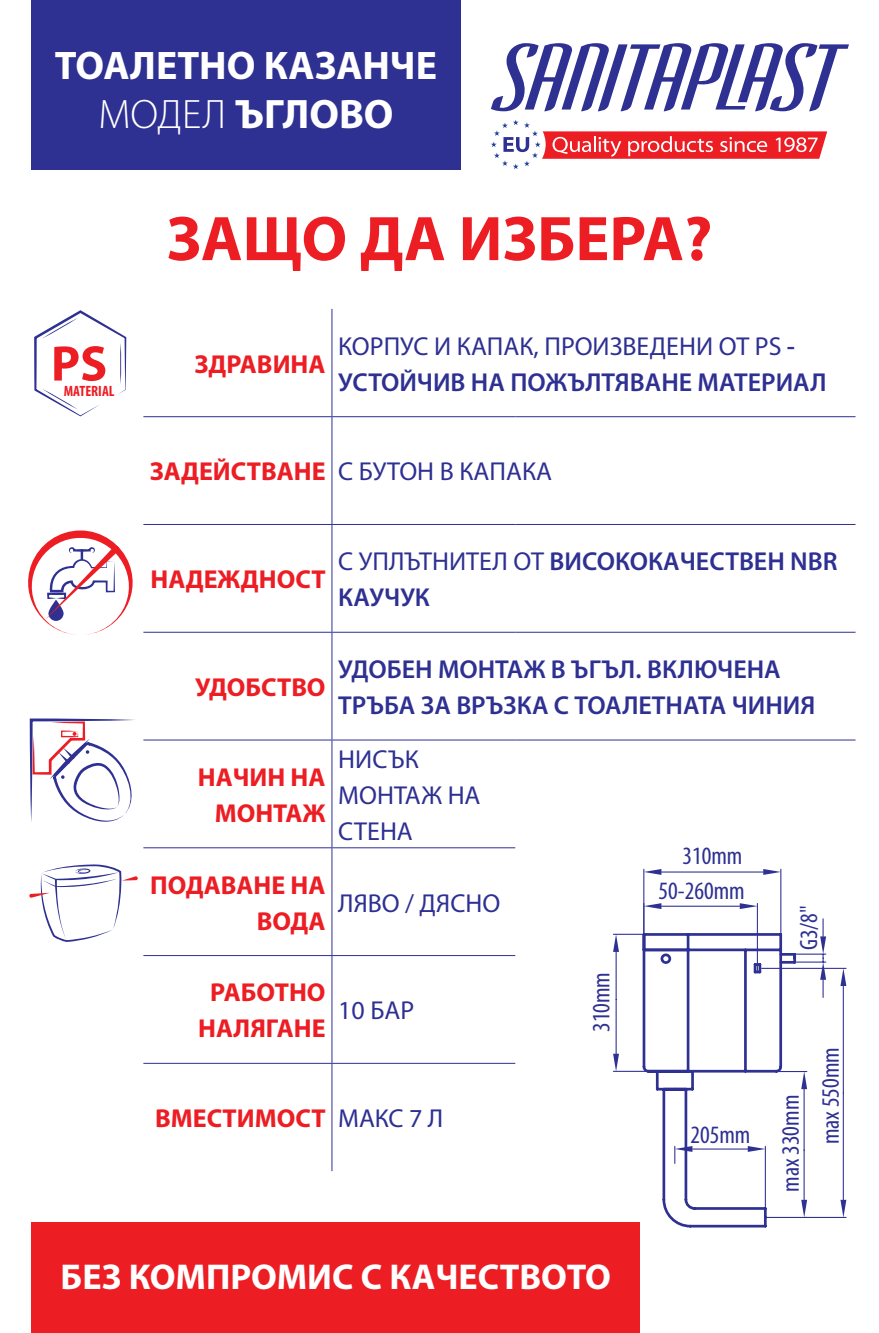
<style>
.page{position:relative;width:879px;height:1333px;background:#fff}
.page>*{position:absolute;margin:0;border:0;box-sizing:border-box;transform-origin:0 0}
.t1{font:700 63.6px "Myriad Pro";color:#ed1d24}
.t2{font:700 50.2px "Myriad Pro";color:#ed1d24}
.t3{font:700 41.2px "Myriad Pro";color:#fff}
.t4{font:700 40px "Myriad Pro";color:#fff}
.t5{font:700 36px "Myriad Pro";color:#fff}
.t6{font:600 26px/36px "Myriad Pro";color:#2e3092}
.t7{font:700 26px/36px "Myriad Pro";color:#ed1d24;text-align:right}
.t8{font:26px/36px "Myriad Pro";color:#2e3092}
.t9{font:condensed 25px "Myriad Pro";color:#2e3092}
.t10{font:700 condensed 15px "Myriad Pro";color:#ed1d24}
.s1{font-weight:300}
.s2{font-weight:400}
.s3{font-weight:700;color:#ed1d24}
.s4{font-weight:400;color:#2e3092}
</style>
<div class="page">
<svg style="left:491px;top:43px;width:358px;height:68px"></svg>
<svg style="left:491px;top:120px;width:336px;height:49px"></svg>
<hr style="left:331px;top:309px;width:1px;height:107px;background:#2e3092">
<hr style="left:143px;top:416px;width:189px;height:1px;background:#2e3092">
<hr style="left:332px;top:416px;width:183px;height:1px;background:#2e3092">
<hr style="left:331px;top:417px;width:1px;height:107px;background:#2e3092">
<hr style="left:515px;top:416px;width:340px;height:1px;background:#2e3092">
<hr style="left:143px;top:524px;width:189px;height:1px;background:#2e3092">
<hr style="left:332px;top:524px;width:183px;height:1px;background:#2e3092">
<hr style="left:331px;top:525px;width:1px;height:107px;background:#2e3092">
<hr style="left:515px;top:524px;width:340px;height:1px;background:#2e3092">
<hr style="left:143px;top:632px;width:189px;height:1px;background:#2e3092">
<hr style="left:332px;top:632px;width:183px;height:1px;background:#2e3092">
<hr style="left:331px;top:632px;width:1px;height:107px;background:#2e3092">
<hr style="left:515px;top:632px;width:340px;height:1px;background:#2e3092">
<hr style="left:143px;top:739px;width:189px;height:1px;background:#2e3092">
<hr style="left:332px;top:739px;width:183px;height:1px;background:#2e3092">
<hr style="left:331px;top:740px;width:1px;height:107px;background:#2e3092">
<hr style="left:515px;top:739px;width:340px;height:1px;background:#2e3092">
<hr style="left:143px;top:847px;width:189px;height:1px;background:#2e3092">
<hr style="left:332px;top:847px;width:183px;height:1px;background:#2e3092">
<hr style="left:331px;top:848px;width:1px;height:107px;background:#2e3092">
<hr style="left:143px;top:955px;width:189px;height:1px;background:#2e3092">
<hr style="left:332px;top:955px;width:183px;height:1px;background:#2e3092">
<hr style="left:331px;top:955px;width:1px;height:107px;background:#2e3092">
<hr style="left:143px;top:1062px;width:189px;height:1px;background:#2e3092">
<hr style="left:332px;top:1062px;width:183px;height:1px;background:#2e3092">
<hr style="left:331px;top:1063px;width:1px;height:107px;background:#2e3092">
<svg style="left:29px;top:864px;width:109px;height:77px"></svg>
<div style="left:31px;top:0;width:429px;height:169px;background:#2e3092"></div>
<div style="left:31px;top:1222px;width:609px;height:110px;background:#ed1d24"></div>
<svg style="left:28px;top:530px;width:105px;height:105px"></svg>
<svg style="left:34px;top:310px;width:92px;height:106px"></svg>
<hr style="left:643px;top:869px;width:1px;height:63px;background:#2e3092">
<hr style="left:780px;top:869px;width:1px;height:63px;background:#2e3092">
<hr style="left:661px;top:871px;width:102px;height:1px;background:#2e3092">
<svg style="left:644px;top:869px;width:17px;height:5px"></svg>
<svg style="left:763px;top:869px;width:18px;height:5px"></svg>
<hr style="left:761px;top:967px;width:85px;height:1px;background:#2e3092">
<hr style="left:805px;top:1216px;width:41px;height:1px;background:#2e3092">
<hr style="left:843px;top:986px;width:1px;height:106px;background:#2e3092">
<hr style="left:843px;top:1092px;width:1px;height:107px;background:#2e3092">
<svg style="left:840px;top:968px;width:6px;height:17px"></svg>
<svg style="left:840px;top:1199px;width:6px;height:18px"></svg>
<hr style="left:757px;top:903px;width:1px;height:67px;background:#2e3092">
<hr style="left:661px;top:905px;width:79px;height:1px;background:#2e3092">
<svg style="left:740px;top:903px;width:17px;height:6px"></svg>
<svg style="left:644px;top:903px;width:17px;height:6px"></svg>
<svg style="left:613px;top:931px;width:194px;height:297px"></svg>
<hr style="left:796px;top:953px;width:30px;height:1px;background:#2e3092">
<hr style="left:796px;top:961px;width:30px;height:1px;background:#2e3092">
<svg style="left:820px;top:918px;width:6px;height:79px"></svg>
<svg style="left:30px;top:718px;width:105px;height:104px"></svg>
<h3 class="t4" style="left:55px;top:39px;width:383px">ТОАЛЕТНО КАЗАНЧЕ</h3>
<h3 class="t3" style="left:98px;top:88px;width:296px"><span class="s1">МОДЕЛ</span> ЪГЛОВО</h3>
<h2 class="t2" style="left:51px;top:331px;width:58px">PS</h2>
<p class="t10" style="left:64px;top:381px;width:52px">MATERIAL</p>
<h1 class="t1" style="left:167px;top:197px;width:547px">ЗАЩО ДА ИЗБЕРА?</h1>
<p class="t7" style="left:194px;top:345px;width:133px">ЗДРАВИНА</p>
<p class="t6" style="left:338px;top:327px;width:490px"><span class="s2">КОРПУС И КАПАК, ПРОИЗВЕДЕНИ ОТ PS</span> -<br>УСТОЙЧИВ НА ПОЖЪЛТЯВАНЕ МАТЕРИАЛ</p>
<p class="t8" style="left:150px;top:453px;width:404px"><span class="s3">ЗАДЕЙСТВАНЕ</span> С БУТОН В КАПАКА</p>
<p class="t7" style="left:151px;top:560px;width:176px">НАДЕЖДНОСТ</p>
<p class="t6" style="left:338px;top:542px;width:501px"><span class="s2">С УПЛЪТНИТЕЛ ОТ</span> ВИСОКОКАЧЕСТВЕН NBR<br>КАУЧУК</p>
<p class="t7" style="left:195px;top:668px;width:132px">УДОБСТВО</p>
<p class="t6" style="left:338px;top:650px;width:478px">УДОБЕН МОНТАЖ В ЪГЪЛ. ВКЛЮЧЕНА<br>ТРЪБА ЗА ВРЪЗКА С ТОАЛЕТНАТА ЧИНИЯ</p>
<p class="t7" style="left:198px;top:758px;width:129px">НАЧИН НА<br>МОНТАЖ</p>
<p class="t8" style="left:338px;top:740px;width:144px">НИСЪК<br>МОНТАЖ НА<br>СТЕНА</p>
<p class="t7" style="left:150px;top:865px;width:177px">ПОДАВАНЕ НА<br>ВОДА</p>
<p class="t8" style="left:338px;top:884px;width:163px">ЛЯВО / ДЯСНО</p>
<p class="t7" style="left:198px;top:973px;width:129px;text-align:center">РАБОТНО<br>НАЛЯГАНЕ</p>
<p class="t8" style="left:338px;top:992px;width:77px">10 БАР</p>
<p class="t9" style="left:586px;top:1031px;width:61px;rotate:-90deg">310mm</p>
<p class="t9" style="left:682px;top:841px;width:61px">310mm</p>
<p class="t9" style="left:658px;top:875px;width:88px">50-260mm</p>
<p class="t9" style="left:794px;top:950px;width:46px;rotate:-90deg">G3/8"</p>
<p class="t7" style="left:155px;top:1099px;width:290px">ВМЕСТИМОСТ <span class="s4">МАКС 7 Л</span></p>
<p class="t9" style="left:690px;top:1119px;width:61px">205mm</p>
<p class="t9" style="left:775px;top:1191px;width:99px;rotate:-90deg">max 330mm</p>
<p class="t9" style="left:815px;top:1144px;width:99px;rotate:-90deg">max 550mm</p>
<h3 class="t5" style="left:61px;top:1253px;width:552px">БЕЗ КОМПРОМИС С КАЧЕСТВОТО</h3>
</div>
